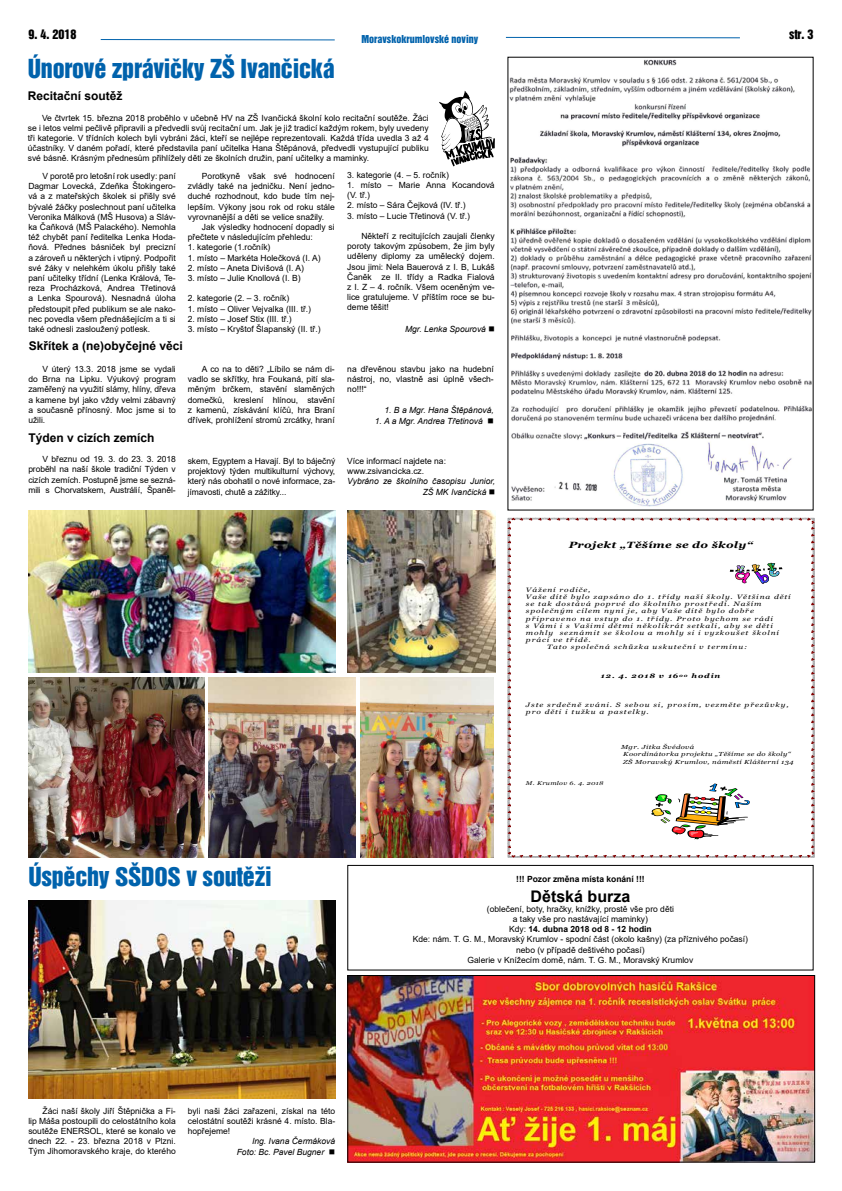
<style>
.page{position:relative;width:842px;height:1191px;background:#fff}
.page>*{position:absolute;margin:0;border:0;box-sizing:border-box;transform-origin:0 0}
.t1{font:24px "Switzerland Inserat";letter-spacing:-.01em;color:#0062ac}
.t2{font:700 16px "Arial";color:#000}
.t3{font:700 12px "Arial";color:#000}
.t4{font:12px "Switzerland Inserat";color:#000}
.t5{font:10px "Switzerland Inserat";color:#0062ac}
.t6{font:italic 700 9.1px "Georgia";letter-spacing:.02em;color:#000;scale:1.32 1}
.t7{font:8.5px/10.2px "Arial";color:#000;text-align:justify}
.t8{font:italic 8.5px/11px "Arial";color:#000;text-align:right}
.t9{font:700 8.5px "Arial";color:#000}
.t10{font:italic 6.3px/7.2px "Georgia";letter-spacing:.105em;color:#000;scale:1.32 1}
.t11{font:italic 700 6.3px "Georgia";letter-spacing:.1em;color:#000;scale:1.32 1}
.t12{font:italic 5.9px/7.7px "Georgia";letter-spacing:.04em;color:#000;scale:1.32 1}
.t13{font:italic 5.4px "Georgia";letter-spacing:.04em;color:#000;scale:1.32 1}
.s1{font-weight:700}
</style>
<div class="page">
<svg style="left:439px;top:91px;width:56px;height:75px"></svg>
<svg style="left:505px;top:36px;width:235px;height:3px"></svg>
<svg style="left:100px;top:39px;width:235px;height:2px"></svg>
<svg style="left:508px;top:518px;width:307px;height:340px"></svg>
<img style="left:509px;top:59px;width:303px;height:448px">
<img style="left:29px;top:677px;width:175px;height:180px">
<img style="left:347px;top:510px;width:148px;height:162px">
<img style="left:208px;top:677px;width:148px;height:180px">
<img style="left:360px;top:677px;width:134px;height:180px">
<img style="left:29px;top:510px;width:306px;height:162px">
<img style="left:28px;top:900px;width:307px;height:198px">
<img style="left:349px;top:977px;width:464px;height:183px">
<div style="left:347px;top:975px;width:468px;height:187px;border:1px solid #000"></div>
<div style="left:347px;top:865px;width:467px;height:105px;border:1px solid #000"></div>
<h3 class="t4" style="left:28px;top:27px;width:49px">9. 4. 2018</h3>
<p class="t5" style="left:361px;top:32px;width:118px">Moravskokrumlovské noviny</p>
<h3 class="t4" style="left:789px;top:27px;width:26px">str. 3</h3>
<h1 class="t1" style="left:28px;top:53px;width:308px">Únorové zprávičky ZŠ Ivančická</h1>
<h3 class="t3" style="left:28px;top:87px;width:96px">Recitační soutěž</h3>
<p class="t7" style="left:28px;top:112px;width:402px;text-indent:14px">Ve čtvrtek 15. března 2018 proběhlo v učebně HV na ZŠ Ivančická školní kolo recitační soutěže. Žáci se i letos velmi pečlivě připravili a předvedli svůj recitační um. Jak je již tradicí každým rokem, byly uvedeny tři kategorie. V třídních kolech byli vybráni žáci, kteří se nejlépe reprezentovali. Každá třída uvedla 3 až 4 účastníky. V daném pořadí, které představila paní učitelka Hana Štěpánová, předvedli vystupující publiku své básně. Krásným přednesům přihlížely děti ze školních družin, paní učitelky a maminky.</p>
<p class="t7" style="left:28px;top:171px;width:149px;text-indent:14px">V porotě pro letošní rok usedly: paní Dagmar Lovecká, Zdeňka Štokingero&shy;vá a z mateřských školek si přišly své bývalé žáčky poslechnout paní učitelka Veronika Málková (MŠ Husova) a Sláv&shy;ka Čaňková (MŠ Palackého). Nemohla též chybět paní ředitelka Lenka Hoda&shy;ňová. Přednes básniček byl precizní a zároveň u některých i vtipný. Podpořit své žáky v nelehkém úkolu přišly také paní učitelky třídní (Lenka Králová, Te&shy;reza Procházková, Andrea Třetinová a Lenka Spourová). Nesnadná úloha předstoupit před publikum se ale nako&shy;nec povedla všem přednášejícím a ti si také odnesli zasloužený potlesk.</p>
<p class="t7" style="left:347px;top:170px;width:103px">3. kategorie (4. – 5. ročník)</p>
<p class="t7" style="left:347px;top:180px;width:149px">1. místo – Marie Anna Kocandová (V. tř.)</p>
<p class="t7" style="left:347px;top:200px;width:120px">2. místo – Sára Čejková (IV. tř.)</p>
<p class="t7" style="left:347px;top:210px;width:124px">3. místo – Lucie Třetinová (V. tř.)</p>
<p class="t7" style="left:347px;top:231px;width:149px;text-indent:14px">Někteří z recitujících zaujali členky poroty takovým způsobem, že jim byly uděleny diplomy za umělecký dojem.<br>Jsou jimi: Nela Bauerová z I. B, Lukáš Čaněk ze II. třídy a Radka Fialová z I. Z – 4. ročník. Všem oceněným ve&shy;lice gratulujeme. V příštím roce se bu&shy;deme těšit!</p>
<p class="t8" style="left:405px;top:323px;width:91px">Mgr. Lenka Spourová ■</p>
<p class="t7" style="left:188px;top:171px;width:148px;text-indent:14px">Porotkyně však své hodnocení zvládly také na jedničku. Není jedno&shy;duché rozhodnout, kdo bude tím nej&shy;lepším. Výkony jsou rok od roku stále vyrovnanější a děti se velice snažily.</p>
<p class="t7" style="left:188px;top:222px;width:148px;text-indent:14px">Jak výsledky hodnocení dopadly si přečtete v následujícím přehledu:</p>
<p class="t7" style="left:188px;top:242px;width:84px">1. kategorie (1.ročník)</p>
<p class="t7" style="left:188px;top:252px;width:134px">1. místo – Markéta Holečková (I. A)</p>
<p class="t7" style="left:188px;top:263px;width:118px">2. místo – Aneta Divišová (I. A)</p>
<p class="t7" style="left:188px;top:273px;width:114px">3. místo – Julie Knollová (I. B)</p>
<p class="t7" style="left:188px;top:293px;width:103px">2. kategorie (2. – 3. ročník)</p>
<p class="t7" style="left:188px;top:303px;width:125px">1. místo – Oliver Vejvalka (III. tř.)</p>
<p class="t7" style="left:188px;top:314px;width:105px">2. místo – Josef Stix (III. tř.)</p>
<p class="t7" style="left:188px;top:324px;width:134px">3. místo – Kryštof Šlapanský (II. tř.)</p>
<h3 class="t3" style="left:29px;top:337px;width:156px">Skřítek a (ne)obyčejné věci</h3>
<p class="t7" style="left:28px;top:364px;width:149px;text-indent:14px">V úterý 13.3. 2018 jsme se vydali do Brna na Lipku. Výukový program zaměřený na využití slámy, hlíny, dřeva a kamene byl jako vždy velmi zábavný a současně přínosný. Moc jsme si to užili.</p>
<p class="t7" style="left:188px;top:364px;width:148px;text-indent:14px">A co na to děti? „Líbilo se nám di&shy;vadlo se skřítky, hra Foukaná, pití sla&shy;měným brčkem, stavění slaměných domečků, kreslení hlínou, stavění z kamenů, získávání klíčů, hra Braní dřívek, prohlížení stromů zrcátky, hraní</p>
<p class="t7" style="left:347px;top:364px;width:148px">na dřevěnou stavbu jako na hudební nástroj, no, vlastně asi úplně všech&shy;no!!!“</p>
<p class="t8" style="left:384px;top:404px;width:111px">1. B a Mgr. Hana Štěpánová,</p>
<p class="t8" style="left:375px;top:415px;width:120px">1. A a Mgr. Andrea Třetinová ■</p>
<h3 class="t3" style="left:28px;top:429px;width:128px">Týden v cizích zemích</h3>
<p class="t7" style="left:28px;top:454px;width:149px;text-indent:14px">V březnu od 19. 3. do 23. 3. 2018 proběhl na naší škole tradiční Týden v cizích zemích. Postupně jsme se sezná&shy;mili s Chorvatskem, Austrálií, Španěl-</p>
<p class="t7" style="left:188px;top:456px;width:149px">skem, Egyptem a Havají. Byl to báječný projektový týden multikulturní výchovy, který nás obohatil o nové informace, za&shy;jímavosti, chutě a zážitky...</p>
<p class="t7" style="left:347px;top:456px;width:100px">Více informací najdete na: www.zsivancicka.cz.</p>
<p class="t8" style="left:347px;top:476px;width:149px">Vybráno ze školního časopisu Junior,<br>ZŠ MK Ivančická ■</p>
<p class="t6" style="left:569px;top:539px;width:141px">Projekt „Těšíme se do školy“</p>
<p class="t10" style="left:526px;top:586px;width:50px">Vážení rodiče,</p>
<p class="t10" style="left:526px;top:593px;width:202px">Vaše dítě bylo zapsáno do 1. třídy naší školy. Většina dětí</p>
<p class="t10" style="left:526px;top:600px;width:180px">se tak dostává poprvé do školního prostředí. Naším</p>
<p class="t10" style="left:526px;top:607px;width:174px">společným cílem nyní je, aby Vaše dítě bylo dobře</p>
<p class="t10" style="left:526px;top:615px;width:189px">připraveno na vstup do 1. třídy. Proto bychom se rádi</p>
<p class="t10" style="left:526px;top:622px;width:188px">s Vámi i s Vašimi dětmi několikrát setkali, aby se děti</p>
<p class="t10" style="left:526px;top:629px;width:193px">mohly seznámit se školou a mohly si i vyzkoušet školní</p>
<p class="t10" style="left:526px;top:636px;width:51px">práci ve třídě.</p>
<p class="t10" style="left:547px;top:643px;width:153px">Tato společná schůzka uskuteční v termínu:</p>
<p class="t11" style="left:601px;top:672px;width:92px">12. 4. 2018 v 16<sup>00</sup> hodin</p>
<p class="t10" style="left:526px;top:701px;width:200px">Jste srdečně zváni. S sebou si, prosím, vezměte přezůvky, pro děti i tužku a pastelky.</p>
<p class="t12" style="left:623px;top:742px;width:131px;text-indent:-2px">Mgr. Jitka Švédová<br>Koordinátorka projektu „Těšíme se do školy“<br>ZŠ Moravský Krumlov, náměstí Klášterní 134</p>
<p class="t13" style="left:526px;top:779px;width:60px">M. Krumlov 6. 4. 2018</p>
<h1 class="t1" style="left:28px;top:861px;width:245px">Úspěchy SŠDOS v soutěži</h1>
<p class="t7" style="left:28px;top:1105px;width:149px;text-indent:14px">Žáci naší školy Jiří Štěpnička a Fi&shy;lip Máša postoupili do celostátního kola soutěže ENERSOL, které se konalo ve dnech 22. - 23. března 2018 v Plzni.<br>Tým Jihomoravského kraje, do kterého</p>
<p class="t7" style="left:188px;top:1105px;width:149px">byli naši žáci zařazeni, získal na této celostátní soutěži krásné 4. místo. Bla&shy;hopřejeme!</p>
<p class="t8" style="left:237px;top:1135px;width:100px">Ing. Ivana Čermáková<br>Foto: Bc. Pavel Bugner ■</p>
<p class="t9" style="left:516px;top:873px;width:130px">!!! Pozor změna místa konání !!!</p>
<h2 class="t2" style="left:531px;top:884px;width:101px">Dětská burza</h2>
<p class="t7" style="left:413px;top:903px;width:337px;text-align:center">(oblečení, boty, hračky, knížky, prostě vše pro děti<br>a taky vše pro nastávající maminky)<br>Kdy: <span class="s1">14. dubna 2018 od 8 - 12 hodin<br></span>Kde: nám. T. G. M., Moravský Krumlov - spodní část (okolo kašny) (za příznivého počasí) nebo (v případě deštivého počasí)<br>Galerie v Knížecím domě, nám. T. G. M., Moravský Krumlov</p>
</div>
